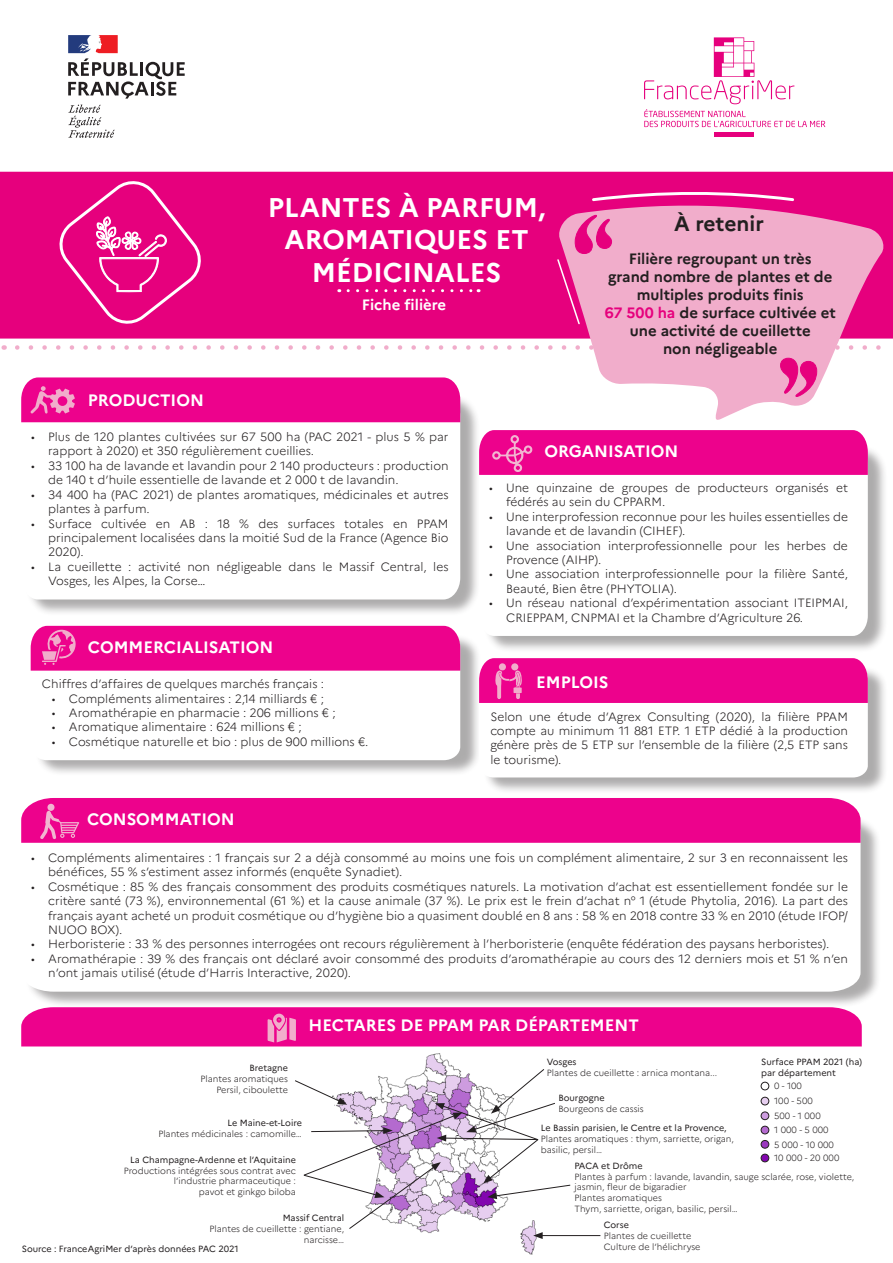
<style>
.page{position:relative;width:893px;height:1263px;background:#fff}
.page>*{position:absolute;margin:0;border:0;box-sizing:border-box;transform-origin:0 0}
.t1{font:700 27px/32.4px "Marianne";color:#fff;text-align:center}
.t2{font:700 21px "Marianne";color:#231f20}
.t3{font:700 16.5px "Marianne";color:#fff}
.t4{font:700 15px/18px "Marianne";color:#231f20;text-align:center}
.t5{font:700 15px "Marianne";color:#fff}
.t6{font:300 12px/14.4px "Marianne";color:#231f20}
.texte{font:300 9px/10.8px "Marianne";color:#231f20}
.texte-2{font:9px/10.8px "Marianne";color:#231f20}
.s1{color:#e6007d}
</style>
<div class="page">
<div style="left:0;top:172px;width:893px;height:166px;background:#e6007d"></div>
<svg style="left:17px;top:345px;width:536px;height:5px"></svg>
<svg style="left:348px;top:289px;width:131px;height:3px"></svg>
<img style="left:425px;top:1053px;width:112px;height:202px">
<div style="left:25px;top:394px;width:456px;height:222px;background:#231f20;opacity:.37"></div>
<svg style="left:21px;top:422px;width:439px;height:177px"></svg>
<div style="left:25px;top:813px;width:856px;height:195px;background:#231f20;opacity:.37"></div>
<svg style="left:25px;top:843px;width:835px;height:149px"></svg>
<div style="left:21px;top:798px;width:839px;height:45px;background:#ed028c"></div>
<div style="left:483px;top:445px;width:405px;height:207px;background:#231f20;opacity:.37"></div>
<svg style="left:479px;top:475px;width:389px;height:161px"></svg>
<svg style="left:479px;top:430px;width:389px;height:45px"></svg>
<div style="left:21px;top:377px;width:439px;height:45px;background:#ed028c"></div>
<div style="left:35px;top:634px;width:446px;height:143px;background:#231f20;opacity:.37"></div>
<svg style="left:35px;top:671px;width:425px;height:89px"></svg>
<div style="left:31px;top:626px;width:429px;height:45px;background:#ed028c"></div>
<div style="left:21px;top:1007px;width:841px;height:39px;background:#ed028c"></div>
<div style="left:483px;top:666px;width:405px;height:128px;background:#231f20;opacity:.37"></div>
<div style="left:761px;top:1082px;width:8px;height:8px;border:1px solid #231f20;border-radius:50%"></div>
<div style="left:761px;top:1126px;width:8px;height:8px;background:#b46acf;border-radius:50%"></div>
<div style="left:761px;top:1126px;width:8px;height:8px;border:1px solid #231f20;border-radius:50%"></div>
<div style="left:761px;top:1140px;width:8px;height:8px;background:#9b38bf;border-radius:50%"></div>
<div style="left:761px;top:1140px;width:8px;height:8px;border:1px solid #231f20;border-radius:50%"></div>
<div style="left:761px;top:1097px;width:8px;height:8px;background:#e6ceef;border-radius:50%"></div>
<div style="left:761px;top:1097px;width:8px;height:8px;border:1px solid #231f20;border-radius:50%"></div>
<div style="left:761px;top:1112px;width:8px;height:8px;background:#cd9cdf;border-radius:50%"></div>
<div style="left:761px;top:1112px;width:8px;height:8px;border:1px solid #231f20;border-radius:50%"></div>
<hr style="left:540px;top:1235px;width:60px;height:1px;background:#231f20">
<svg style="left:295px;top:1068px;width:276px;height:171px"></svg>
<svg style="left:479px;top:658px;width:389px;height:119px"></svg>
<div style="left:761px;top:1154px;width:8px;height:8px;background:#8206af;border-radius:50%"></div>
<div style="left:761px;top:1154px;width:8px;height:8px;border:1px solid #231f20;border-radius:50%"></div>
<svg style="left:557px;top:201px;width:330px;height:219px;fill:#f1adcb"></svg>
<svg style="left:592px;top:192px;width:202px;height:9px"></svg>
<svg style="left:557px;top:215px;width:55px;height:109px"></svg>
<svg style="left:780px;top:357px;width:37px;height:40px"></svg>
<svg style="left:68px;top:105px;width:47px;height:33px"></svg>
<svg style="left:68px;top:35px;width:117px;height:64px"></svg>
<div style="left:714px;top:132px;width:40px;height:5px;background:#e6007d"></div>
<svg style="left:644px;top:37px;width:181px;height:90px"></svg>
<svg style="left:59px;top:181px;width:142px;height:143px"></svg>
<p class="t1" style="left:268px;top:189px;width:279px">PLANTES À PARFUM,</p>
<p class="t1" style="left:285px;top:221px;width:246px">AROMATIQUES ET<br>MÉDICINALES</p>
<p class="t5" style="left:362px;top:293px;width:86px">Fiche filière</p>
<p class="t2" style="left:674px;top:207px;width:91px">À retenir</p>
<p class="t4" style="left:608px;top:249px;width:226px">Filière regroupant un très grand nombre de plantes et de multiples produits finis</p>
<p class="t4" style="left:605px;top:303px;width:233px"><span class="s1">67 500 ha</span> de surface cultivée et</p>
<p class="t4" style="left:630px;top:321px;width:182px">une activité de cueillette</p>
<p class="t4" style="left:663px;top:339px;width:116px">non négligeable</p>
<p class="t3" style="left:88px;top:388px;width:118px">PRODUCTION</p>
<p class="t6" style="left:48px;top:429px;width:402px;text-indent:-17px">• Plus de 120 plantes cultivées sur 67 500 ha (PAC 2021 - plus 5 % par rapport à 2020) et 350 régulièrement cueillies.</p>
<p class="t6" style="left:48px;top:457px;width:402px;text-indent:-17px">• 33 100 ha de lavande et lavandin pour 2 140 producteurs : production de 140 t d’huile essentielle de lavande et 2 000 t de lavandin.</p>
<p class="t6" style="left:48px;top:486px;width:402px;text-indent:-17px">• 34 400 ha (PAC 2021) de plantes aromatiques, médicinales et autres plantes à parfum.</p>
<p class="t6" style="left:48px;top:515px;width:402px;text-align:justify;text-indent:-17px">• Surface cultivée en AB : 18 % des surfaces totales en PPAM principalement localisées dans la moitié Sud de la France (Agence Bio 2020).</p>
<p class="t6" style="left:48px;top:558px;width:402px;text-indent:-17px">• La cueillette : activité non négligeable dans le Massif Central, les<br>Vosges, les Alpes, la Corse…</p>
<p class="t3" style="left:88px;top:634px;width:187px">COMMERCIALISATION</p>
<p class="t6" style="left:42px;top:676px;width:284px">Chiffres d’affaires de quelques marchés français :</p>
<p class="t6" style="left:52px;top:690px;width:274px">• Compléments alimentaires : 2,14 milliards € ;</p>
<p class="t6" style="left:52px;top:704px;width:285px">• Aromathérapie en pharmacie : 206 millions € ;</p>
<p class="t6" style="left:52px;top:719px;width:251px">• Aromatique alimentaire : 624 millions € ;</p>
<p class="t6" style="left:52px;top:733px;width:318px">• Cosmétique naturelle et bio : plus de 900 millions €.</p>
<p class="t3" style="left:544px;top:439px;width:136px">ORGANISATION</p>
<p class="t6" style="left:506px;top:479px;width:343px;text-indent:-17px">• Une quinzaine de groupes de producteurs organisés et fédérés au sein du CPPARM.</p>
<p class="t6" style="left:506px;top:508px;width:343px;text-indent:-17px">• Une interprofession reconnue pour les huiles essentielles de lavande et de lavandin (CIHEF).</p>
<p class="t6" style="left:506px;top:537px;width:343px;text-indent:-17px">• Une association interprofessionnelle pour les herbes de<br>Provence (AIHP).</p>
<p class="t6" style="left:506px;top:566px;width:343px;text-indent:-17px">• Une association interprofessionnelle pour la filière Santé,<br>Beauté, Bien être (PHYTOLIA).</p>
<p class="t6" style="left:506px;top:595px;width:343px;text-indent:-17px">• Un réseau national d’expérimentation associant ITEIPMAI,<br>CRIEPPAM, CNPMAI et la Chambre d’Agriculture 26.</p>
<p class="t3" style="left:536px;top:670px;width:74px">EMPLOIS</p>
<p class="t6" style="left:490px;top:708px;width:359px;text-align:justify">Selon une étude d’Agrex Consulting (2020), la filière PPAM compte au minimum 11 881 ETP. 1 ETP dédié à la production génère près de 5 ETP sur l’ensemble de la filière (2,5 ETP sans le tourisme).</p>
<p class="t3" style="left:87px;top:806px;width:149px">CONSOMMATION</p>
<p class="t6" style="left:48px;top:850px;width:801px;text-indent:-17px">• Compléments alimentaires : 1 français sur 2 a déjà consommé au moins une fois un complément alimentaire, 2 sur 3 en reconnaissent les bénéfices, 55 % s’estiment assez informés (enquête Synadiet).</p>
<p class="t6" style="left:48px;top:878px;width:801px;text-align:justify;text-indent:-17px">• Cosmétique : 85 % des français consomment des produits cosmétiques naturels. La motivation d’achat est essentiellement fondée sur le critère santé (73 %), environnemental (61 %) et la cause animale (37 %). Le prix est le frein d’achat n° 1 (étude Phytolia, 2016). La part des français ayant acheté un produit cosmétique ou d’hygiène bio a quasiment doublé en 8 ans : 58 % en 2018 contre 33 % en 2010 (étude IFOP/ NUOO BOX).</p>
<p class="t6" style="left:31px;top:936px;width:800px">• Herboristerie : 33 % des personnes interrogées ont recours régulièrement à l’herboristerie (enquête fédération des paysans herboristes).</p>
<p class="t6" style="left:48px;top:950px;width:801px;text-indent:-17px">• Aromathérapie : 39 % des français ont déclaré avoir consommé des produits d’aromathérapie au cours des 12 derniers mois et 51 % n’en n’ont jamais utilisé (étude d’Harris Interactive, 2020).</p>
<p class="t3" style="left:309px;top:1013px;width:332px">HECTARES DE PPAM PAR DÉPARTEMENT</p>
<p class="texte-2" style="left:250px;top:1062px;width:40px">Bretagne</p>
<p class="texte" style="left:201px;top:1073px;width:89px">Plantes aromatiques</p>
<p class="texte" style="left:216px;top:1083px;width:73px">Persil, ciboulette</p>
<p class="texte-2" style="left:227px;top:1117px;width:76px">Le Maine-et-Loire</p>
<p class="texte" style="left:158px;top:1127px;width:145px">Plantes médicinales : camomille…</p>
<p class="texte-2" style="left:130px;top:1153px;width:167px">La Champagne-Ardenne et l’Aquitaine</p>
<p class="texte" style="left:124px;top:1164px;width:174px">Productions intégrées sous contrat avec</p>
<p class="texte" style="left:174px;top:1175px;width:124px">l’industrie pharmaceutique :</p>
<p class="texte" style="left:199px;top:1186px;width:99px">pavot et ginkgo biloba</p>
<p class="texte-2" style="left:283px;top:1212px;width:63px">Massif Central</p>
<p class="texte" style="left:209px;top:1222px;width:136px;text-align:right">Plantes de cueillette : gentiane, narcisse…</p>
<p class="texte-2" style="left:22px;top:1242px;width:218px">Source : FranceAgriMer d’après données PAC 2021</p>
<p class="texte-2" style="left:547px;top:1056px;width:31px">Vosges</p>
<p class="texte" style="left:547px;top:1066px;width:172px">Plantes de cueillette : arnica montana...</p>
<p class="texte-2" style="left:761px;top:1056px;width:103px">Surface PPAM 2021 (ha) par département</p>
<p class="texte" style="left:774px;top:1080px;width:29px">0 - 100</p>
<p class="texte" style="left:774px;top:1095px;width:40px">100 - 500</p>
<p class="texte" style="left:774px;top:1110px;width:48px">500 - 1 000</p>
<p class="texte" style="left:774px;top:1124px;width:56px">1 000 - 5 000</p>
<p class="texte" style="left:774px;top:1138px;width:61px">5 000 - 10 000</p>
<p class="texte-2" style="left:558px;top:1092px;width:48px">Bourgogne</p>
<p class="texte" style="left:558px;top:1103px;width:87px">Bourgeons de cassis</p>
<p class="texte-2" style="left:541px;top:1122px;width:187px">Le Bassin parisien, le Centre et la Provence,</p>
<p class="texte" style="left:541px;top:1133px;width:194px">Plantes aromatiques : thym, sarriette, origan, basilic, persil…</p>
<p class="texte" style="left:774px;top:1152px;width:67px">10 000 - 20 000</p>
<p class="texte-2" style="left:574px;top:1159px;width:70px">PACA et Drôme</p>
<p class="texte" style="left:574px;top:1170px;width:281px">Plantes à parfum : lavande, lavandin, sauge sclarée, rose, violette, jasmin, fleur de bigaradier</p>
<p class="texte" style="left:574px;top:1192px;width:89px">Plantes aromatiques</p>
<p class="texte" style="left:574px;top:1203px;width:165px">Thym, sarriette, origan, basilic, persil…</p>
<p class="texte-2" style="left:604px;top:1219px;width:27px">Corse</p>
<p class="texte" style="left:604px;top:1229px;width:89px">Plantes de cueillette</p>
<p class="texte" style="left:604px;top:1240px;width:98px">Culture de l’hélichryse</p>
</div>
